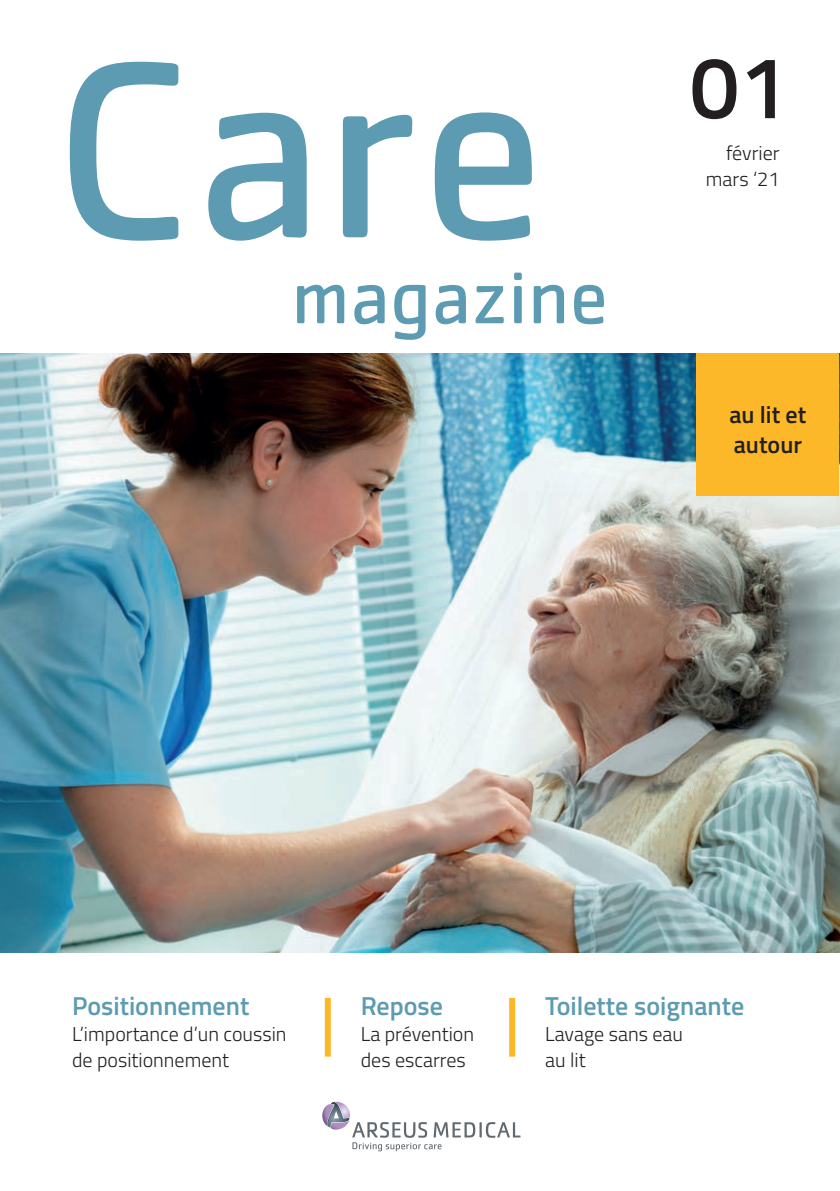
<style>
.page{position:relative;width:840px;height:1191px;background:#fff}
.page>*{position:absolute;margin:0;border:0;box-sizing:border-box;transform-origin:0 0}
.t1{font:260px "Cachet Std";color:#5c9bb2}
.t2{font:600 88px "Titillium Web";color:#231f20}
.t3{font:80px "Cachet Std";color:#5c9bb2}
.t4{font:600 26px "Titillium Web";color:#5c9bb2}
.t5{font:600 24px/30px "Titillium Web";color:#231f20}
.t6{font:300 20px/26px "Titillium Web";color:#231f20}
</style>
<div class="page">
<img style="left:0;top:353px;width:839px;height:599px">
<div style="left:696px;top:353px;width:142px;height:143px;background:#fcb828"></div>
<svg style="left:322px;top:1102px;width:198px;height:49px"></svg>
<img style="left:334px;top:1101px;width:16px;height:17px">
<div style="left:324px;top:997px;width:6px;height:59px;background:#fcb828"></div>
<div style="left:509px;top:997px;width:6px;height:59px;background:#fcb828"></div>
<h1 class="t1" style="left:51px;top:-1px;width:497px">Care</h1>
<h3 class="t3" style="left:291px;top:250px;width:318px">magazine</h3>
<h2 class="t2" style="left:689px;top:21px;width:100px">01</h2>
<p class="t6" style="left:725px;top:139px;width:55px">février</p>
<p class="t6" style="left:705px;top:165px;width:75px">mars ‘21</p>
<p class="t5" style="left:729px;top:398px;width:78px">au lit et autour</p>
<h3 class="t4" style="left:72px;top:986px;width:179px">Positionnement</h3>
<p class="t6" style="left:72px;top:1020px;width:216px">L’importance d’un coussin de positionnement</p>
<h3 class="t4" style="left:360px;top:986px;width:84px">Repose</h3>
<p class="t6" style="left:360px;top:1020px;width:115px">La prévention des escarres</p>
<h3 class="t4" style="left:545px;top:986px;width:200px">Toilette soignante</h3>
<p class="t6" style="left:545px;top:1020px;width:139px">Lavage sans eau au lit</p>
</div>
